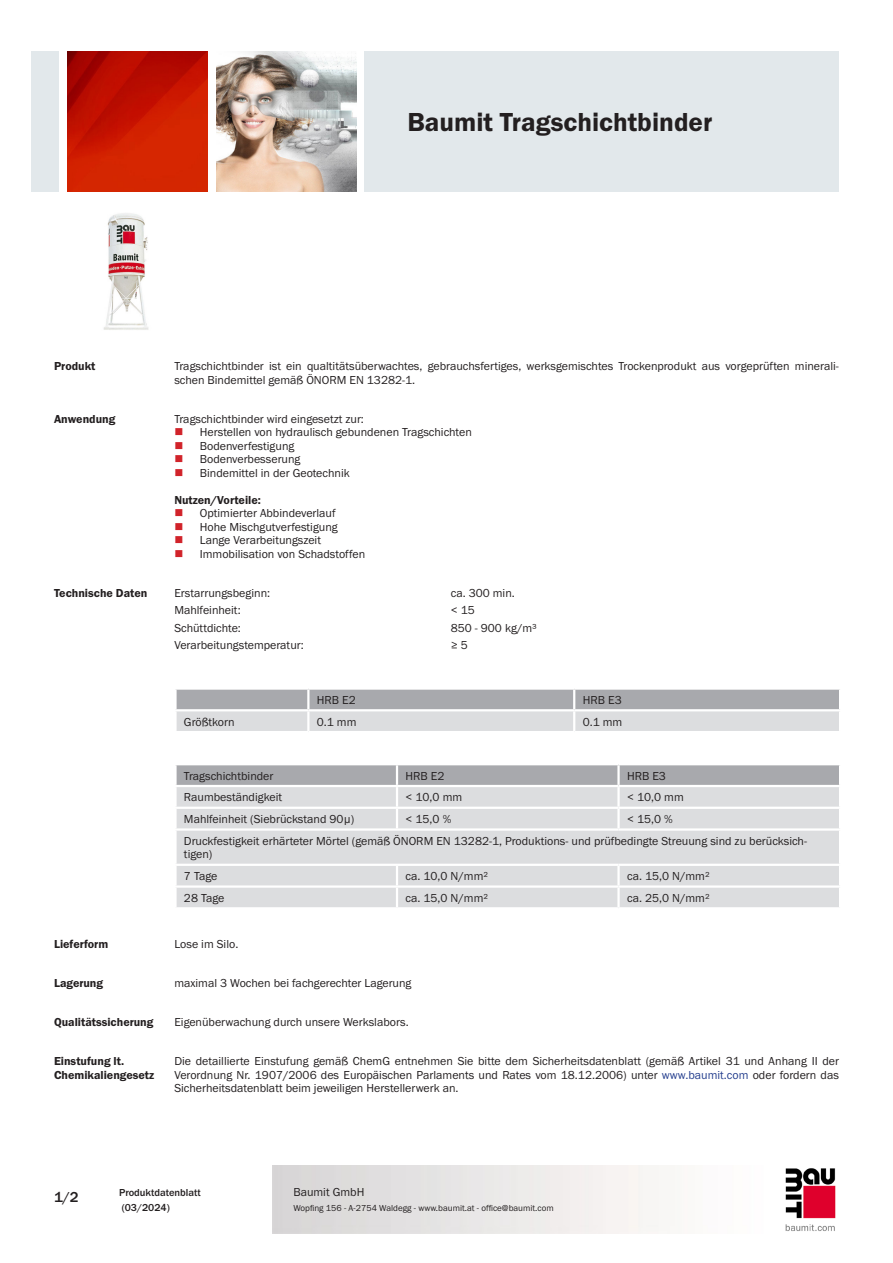
<style>
.page{position:relative;width:893px;height:1263px;background:#fff}
.page>*{position:absolute;margin:0;border:0;box-sizing:border-box;transform-origin:0 0}
.PDS_Produktname{font:27px "BM Franklin Gothic URW Dem";color:#231f20}
.t1{font:500 15px "BM Franklin Gothic URW";color:#231f20}
.PDS_Standard{font:12px/13.5px "BM Franklin Gothic URW Boo";color:#231f20}
.PDS_Standard_linksbü{font:12px "BM Franklin Gothic URW Boo";color:#231f20}
.PDS_Header{font:12px/13.5px "BM Franklin Gothic URW Dem";color:#231f20}
.PDS_Standard-2{font:12px "BM Franklin Gothic URW Dem";color:#231f20}
.t2{font:500 10.5px/15px "BM Franklin Gothic URW";color:#231f20}
.t3{font:9px "BM Franklin Gothic URW Boo";color:#231f20}
.s1{color:#253f8e}
</style>
<div class="page">
<img style="left:785px;top:1168px;width:51px;height:63px">
<div style="left:32px;top:51px;width:27px;height:140px;background:#e2e8eb"></div>
<img style="left:68px;top:52px;width:140px;height:139px">
<img style="left:216px;top:51px;width:141px;height:140px">
<div style="left:365px;top:51px;width:474px;height:140px;background:#e2e8eb"></div>
<img style="left:103px;top:213px;width:46px;height:117px">
<svg style="left:175px;top:689px;width:665px;height:42px;background:#c4c5c8"></svg>
<hr style="left:174px;top:709px;width:134px;height:2px;background:#fff">
<hr style="left:174px;top:711px;width:3px;height:20px;background:#fff">
<hr style="left:308px;top:709px;width:266px;height:2px;background:#fff">
<hr style="left:307px;top:711px;width:2px;height:20px;background:#fff">
<hr style="left:574px;top:709px;width:267px;height:2px;background:#fff">
<hr style="left:573px;top:711px;width:2px;height:20px;background:#fff">
<hr style="left:839px;top:711px;width:2px;height:20px;background:#fff">
<svg style="left:177px;top:765px;width:662px;height:20px;background:#aaabae"></svg>
<div style="left:177px;top:787px;width:662px;height:120px;background:#dcdddf"></div>
<hr style="left:396px;top:765px;width:2px;height:20px;background:#fff">
<hr style="left:617px;top:765px;width:3px;height:20px;background:#fff">
<hr style="left:396px;top:787px;width:2px;height:20px;background:#fff">
<hr style="left:617px;top:787px;width:3px;height:20px;background:#fff">
<hr style="left:174px;top:807px;width:223px;height:2px;background:#fff">
<hr style="left:397px;top:807px;width:222px;height:2px;background:#fff">
<svg style="left:396px;top:809px;width:2px;height:19px"></svg>
<hr style="left:619px;top:807px;width:222px;height:2px;background:#fff">
<hr style="left:617px;top:809px;width:3px;height:19px;background:#fff">
<hr style="left:174px;top:828px;width:223px;height:3px;background:#fff">
<hr style="left:397px;top:828px;width:222px;height:3px;background:#fff">
<hr style="left:619px;top:828px;width:222px;height:3px;background:#fff">
<hr style="left:174px;top:864px;width:223px;height:2px;background:#fff">
<hr style="left:397px;top:864px;width:222px;height:2px;background:#fff">
<hr style="left:619px;top:864px;width:222px;height:2px;background:#fff">
<hr style="left:617px;top:866px;width:3px;height:19px;background:#fff">
<hr style="left:174px;top:885px;width:223px;height:3px;background:#fff">
<hr style="left:397px;top:885px;width:222px;height:3px;background:#fff">
<svg style="left:396px;top:866px;width:2px;height:41px"></svg>
<hr style="left:619px;top:885px;width:222px;height:3px;background:#fff">
<hr style="left:617px;top:888px;width:3px;height:19px;background:#fff">
<p class="PDS_Produktname" style="left:407px;top:106px;width:306px">Baumit Tragschichtbinder</p>
<p class="PDS_Header" style="left:54px;top:360px;width:43px">Produkt</p>
<p class="PDS_Standard" style="left:174px;top:360px;width:666px">Tragschichtbinder ist ein qualtitätsüberwachtes, gebrauchsfertiges, werksgemischtes Trockenprodukt aus vorgeprüften minerali&shy;schen Bindemittel gemäß ÖNORM EN 13282-1.</p>
<p class="PDS_Header" style="left:54px;top:412px;width:63px">Anwendung</p>
<p class="PDS_Standard" style="left:174px;top:412px;width:191px">Tragschichtbinder wird eingesetzt zur:</p>
<p class="PDS_Standard" style="left:200px;top:426px;width:274px">Herstellen von hydraulisch gebundenen Tragschichten</p>
<p class="PDS_Standard" style="left:200px;top:439px;width:96px">Bodenverfestigung</p>
<p class="PDS_Standard" style="left:200px;top:453px;width:102px">Bodenverbesserung</p>
<p class="PDS_Standard" style="left:200px;top:466px;width:151px">Bindemittel in der Geotechnik</p>
<p class="PDS_Standard-2" style="left:174px;top:492px;width:88px">Nutzen/Vorteile:</p>
<p class="PDS_Standard" style="left:200px;top:507px;width:137px">Optimierter Abbindeverlauf</p>
<p class="PDS_Standard" style="left:200px;top:520px;width:139px">Hohe Mischgutverfestigung</p>
<p class="PDS_Standard" style="left:200px;top:534px;width:123px">Lange Verarbeitungszeit</p>
<p class="PDS_Standard" style="left:200px;top:547px;width:167px">Immobilisation von Schadstoffen</p>
<p class="PDS_Header" style="left:54px;top:586px;width:95px">Technische Daten</p>
<p class="PDS_Standard_linksbü" style="left:174px;top:585px;width:97px">Erstarrungsbeginn:</p>
<p class="PDS_Standard_linksbü" style="left:451px;top:585px;width:66px">ca. 300 min.</p>
<p class="PDS_Standard_linksbü" style="left:174px;top:603px;width:68px">Mahlfeinheit:</p>
<p class="PDS_Standard_linksbü" style="left:451px;top:603px;width:26px">&lt; 15</p>
<p class="PDS_Standard_linksbü" style="left:174px;top:620px;width:68px">Schüttdichte:</p>
<p class="PDS_Standard_linksbü" style="left:451px;top:620px;width:88px">850 - 900 kg/m³</p>
<p class="PDS_Standard_linksbü" style="left:174px;top:638px;width:131px">Verarbeitungstemperatur:</p>
<p class="PDS_Standard_linksbü" style="left:451px;top:638px;width:19px">≥ 5</p>
<p class="PDS_Standard_linksbü" style="left:317px;top:692px;width:40px">HRB E2</p>
<p class="PDS_Standard_linksbü" style="left:583px;top:692px;width:40px">HRB E3</p>
<p class="PDS_Standard_linksbü" style="left:184px;top:714px;width:52px">Größtkorn</p>
<p class="PDS_Standard_linksbü" style="left:317px;top:714px;width:41px">0.1 mm</p>
<p class="PDS_Standard_linksbü" style="left:583px;top:714px;width:41px">0.1 mm</p>
<p class="PDS_Standard" style="left:184px;top:769px;width:91px">Tragschichtbinder</p>
<p class="PDS_Standard" style="left:405px;top:769px;width:40px">HRB E2</p>
<p class="PDS_Standard" style="left:627px;top:769px;width:40px">HRB E3</p>
<p class="PDS_Standard" style="left:184px;top:791px;width:100px">Raumbeständigkeit</p>
<p class="PDS_Standard" style="left:405px;top:791px;width:58px">&lt; 10,0 mm</p>
<p class="PDS_Standard" style="left:627px;top:791px;width:58px">&lt; 10,0 mm</p>
<p class="PDS_Standard" style="left:184px;top:812px;width:172px">Mahlfeinheit (Siebrückstand 90µ)</p>
<p class="PDS_Standard" style="left:405px;top:812px;width:47px">&lt; 15,0 %</p>
<p class="PDS_Standard" style="left:627px;top:812px;width:47px">&lt; 15,0 %</p>
<p class="PDS_Standard" style="left:184px;top:834px;width:625px">Druckfestigkeit erhärteter Mörtel (gemäß ÖNORM EN 13282-1, Produktions- und prüfbedingte Streuung sind zu berücksich&shy;tigen)</p>
<p class="PDS_Standard" style="left:184px;top:870px;width:35px">7 Tage</p>
<p class="PDS_Standard" style="left:405px;top:870px;width:84px">ca. 10,0 N/mm²</p>
<p class="PDS_Standard" style="left:627px;top:870px;width:84px">ca. 15,0 N/mm²</p>
<p class="PDS_Standard" style="left:184px;top:891px;width:42px">28 Tage</p>
<p class="PDS_Standard" style="left:405px;top:891px;width:84px">ca. 15,0 N/mm²</p>
<p class="PDS_Standard" style="left:627px;top:891px;width:84px">ca. 25,0 N/mm²</p>
<p class="PDS_Header" style="left:54px;top:938px;width:56px">Lieferform</p>
<p class="PDS_Standard" style="left:174px;top:938px;width:65px">Lose im Silo.</p>
<p class="PDS_Header" style="left:54px;top:977px;width:51px">Lagerung</p>
<p class="PDS_Standard" style="left:174px;top:977px;width:239px">maximal 3 Wochen bei fachgerechter Lagerung</p>
<p class="PDS_Header" style="left:54px;top:1016px;width:101px">Qualitätssicherung</p>
<p class="PDS_Standard" style="left:174px;top:1015px;width:236px">Eigenüberwachung durch unsere Werkslabors.</p>
<p class="PDS_Header" style="left:54px;top:1054px;width:102px">Einstufung lt.<br>Chemikaliengesetz</p>
<p class="PDS_Standard" style="left:174px;top:1054px;width:666px;text-align:justify">Die detaillierte Einstufung gemäß ChemG entnehmen Sie bitte dem Sicherheitsdatenblatt (gemäß Artikel 31 und Anhang II der Verordnung Nr. 1907/2006 des Europäischen Parlaments und Rates vom 18.12.2006) unter <span class="s1">www.baumit.com</span> oder fordern das Sicherheitsdatenblatt beim jeweiligen Herstellerwerk an.</p>
<p class="t1" style="left:54px;top:1188px;width:26px">1/2</p>
<p class="t2" style="left:119px;top:1185px;width:83px">Produktdatenblatt (03/2024)</p>
<p class="PDS_Standard" style="left:293px;top:1185px;width:73px">Baumit GmbH</p>
<p class="t3" style="left:293px;top:1202px;width:262px">Wopfing 156 - A-2754 Waldegg - www.baumit.at - office@baumit.com</p>
</div>
